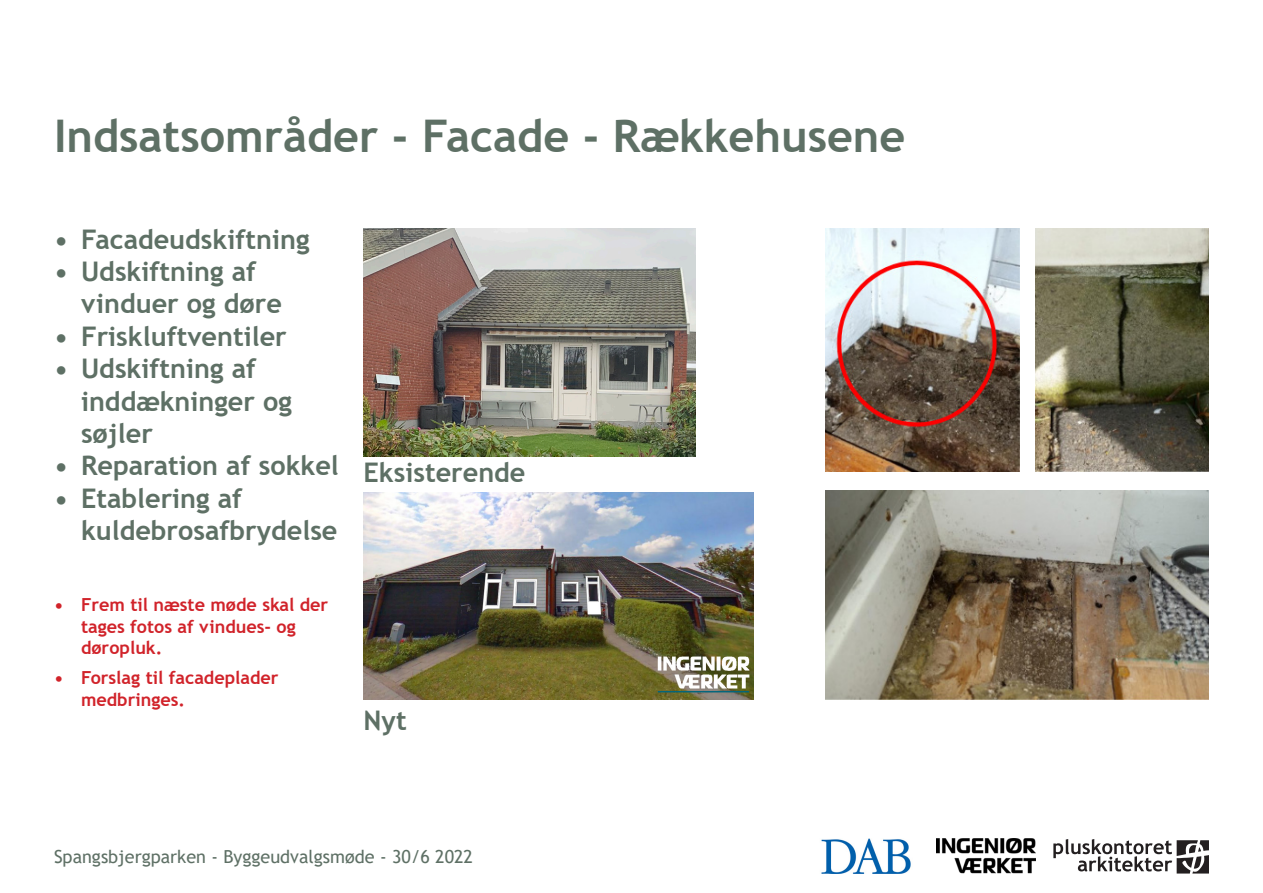
<style>
.page{position:relative;width:1263px;height:893px;background:#fff}
.page>*{position:absolute;margin:0;border:0;box-sizing:border-box;transform-origin:0 0}
.t1{font:700 45px "Trebuchet MS";color:#5e7065}
.t2{font:700 27px/32.4px "Trebuchet MS";color:#5e7065}
.t3{font:700 18px/21.6px "Trebuchet MS";color:#d1232a}
.t4{font:18px "Trebuchet MS";color:#5e7065}
</style>
<div class="page">
<svg style="left:1053px;top:839px;width:156px;height:34px"></svg>
<img style="left:936px;top:839px;width:99px;height:34px">
<img style="left:821px;top:839px;width:90px;height:34px">
<img style="left:364px;top:229px;width:331px;height:228px">
<img style="left:364px;top:492px;width:390px;height:208px">
<img style="left:825px;top:229px;width:194px;height:243px">
<img style="left:1036px;top:229px;width:173px;height:243px">
<img style="left:825px;top:490px;width:384px;height:210px">
<p class="t1" style="left:54px;top:108px;width:853px">Indsatsområder - Facade - Rækkehusene</p>
<p class="t2" style="left:54px;top:223px;width:257px">• Facadeudskiftning</p>
<p class="t2" style="left:81px;top:255px;width:202px;text-indent:-27px">• Udskiftning af vinduer og døre</p>
<p class="t2" style="left:54px;top:320px;width:234px">• Friskluftventiler</p>
<p class="t2" style="left:81px;top:352px;width:212px;text-indent:-27px">• Udskiftning af inddækninger og søjler</p>
<p class="t2" style="left:54px;top:450px;width:286px">• Reparation af sokkel</p>
<p class="t2" style="left:81px;top:482px;width:258px;text-indent:-27px">• Etablering af kuldebrosafbrydelse</p>
<p class="t3" style="left:81px;top:594px;width:249px;text-indent:-27px">• Frem til næste møde skal der tages fotos af vindues- og døropluk.</p>
<p class="t3" style="left:81px;top:667px;width:199px;text-indent:-27px">• Forslag til facadeplader medbringes.</p>
<p class="t2" style="left:364px;top:456px;width:163px">Eksisterende</p>
<p class="t2" style="left:364px;top:704px;width:45px">Nyt</p>
<p class="t4" style="left:54px;top:845px;width:421px">Spangsbjergparken - Byggeudvalgsmøde - 30/6 2022</p>
</div>
